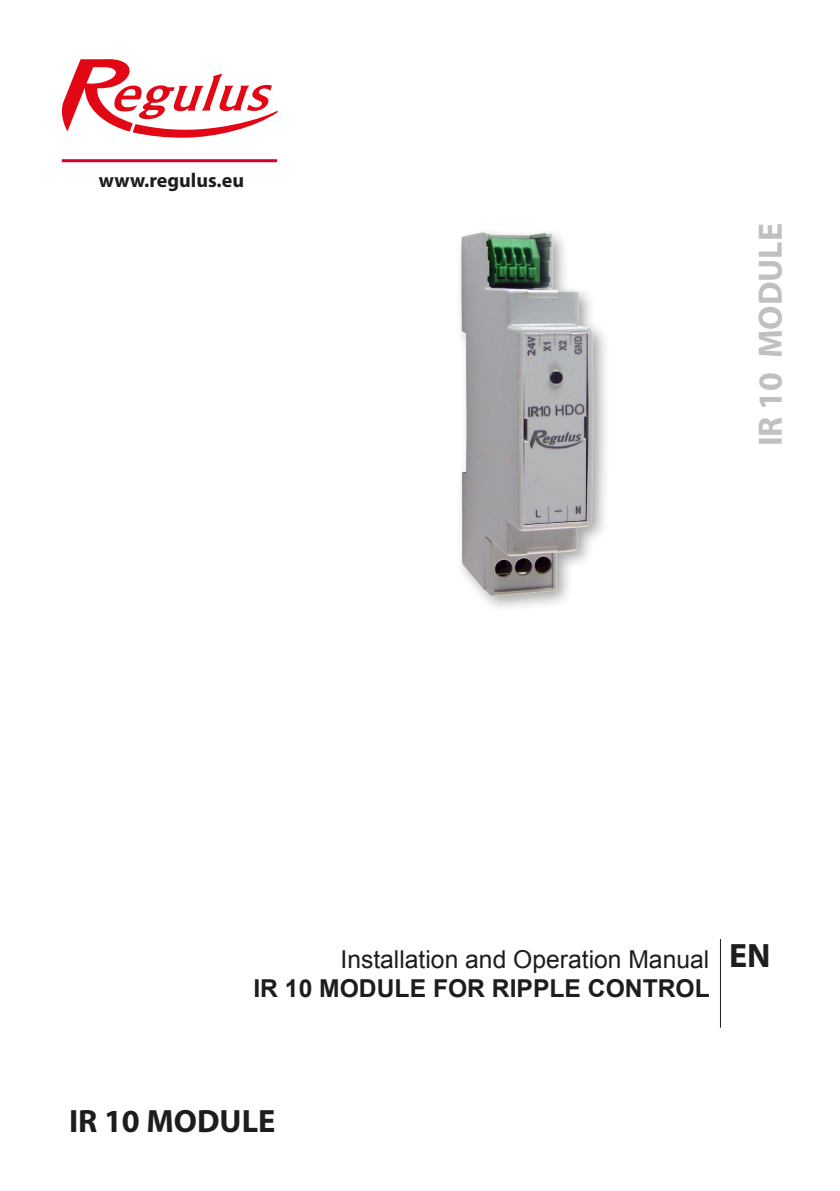
<style>
.page{position:relative;width:840px;height:1191px;background:#fff}
.page>*{position:absolute;margin:0;border:0;box-sizing:border-box;transform-origin:0 0}
.t1{font:700 33.8px "Myriad Pro";color:#c0c0c0}
.t2{font:700 33.8px "Myriad Pro";color:#1d1d1b}
.t3{font:700 32.4px "Myriad Pro";color:#1d1d1b}
.t4{font:24.6px "Arial";color:#1d1d1b}
.t5{font:700 24.6px "Arial";color:#1d1d1b}
.t6{font:700 20px "Myriad Pro";color:#1d1d1b}
</style>
<div class="page">
<div style="left:455px;top:227px;width:155px;height:385px;background:#1d1d1b;opacity:.4"></div>
<img style="left:455px;top:228px;width:143px;height:371px">
<svg style="left:62px;top:59px;width:215px;height:79px"></svg>
<hr style="left:62px;top:159px;width:215px;height:3px;background:#d6002d">
<hr style="left:719px;top:939px;width:1px;height:88px;background:#1d1d1b">
<p class="t6" style="left:99px;top:167px;width:147px">www.regulus.eu</p>
<p class="t1" style="left:748px;top:446px;width:224px;rotate:-90deg">IR 10 MODULE</p>
<p class="t4" style="left:340px;top:943px;width:370px">Installation and Operation Manual</p>
<p class="t2" style="left:728px;top:933px;width:43px">EN</p>
<p class="t5" style="left:253px;top:972px;width:457px">IR 10 MODULE FOR RIPPLE CONTROL</p>
<p class="t3" style="left:69px;top:1100px;width:208px">IR 10 MODULE</p>
</div>
